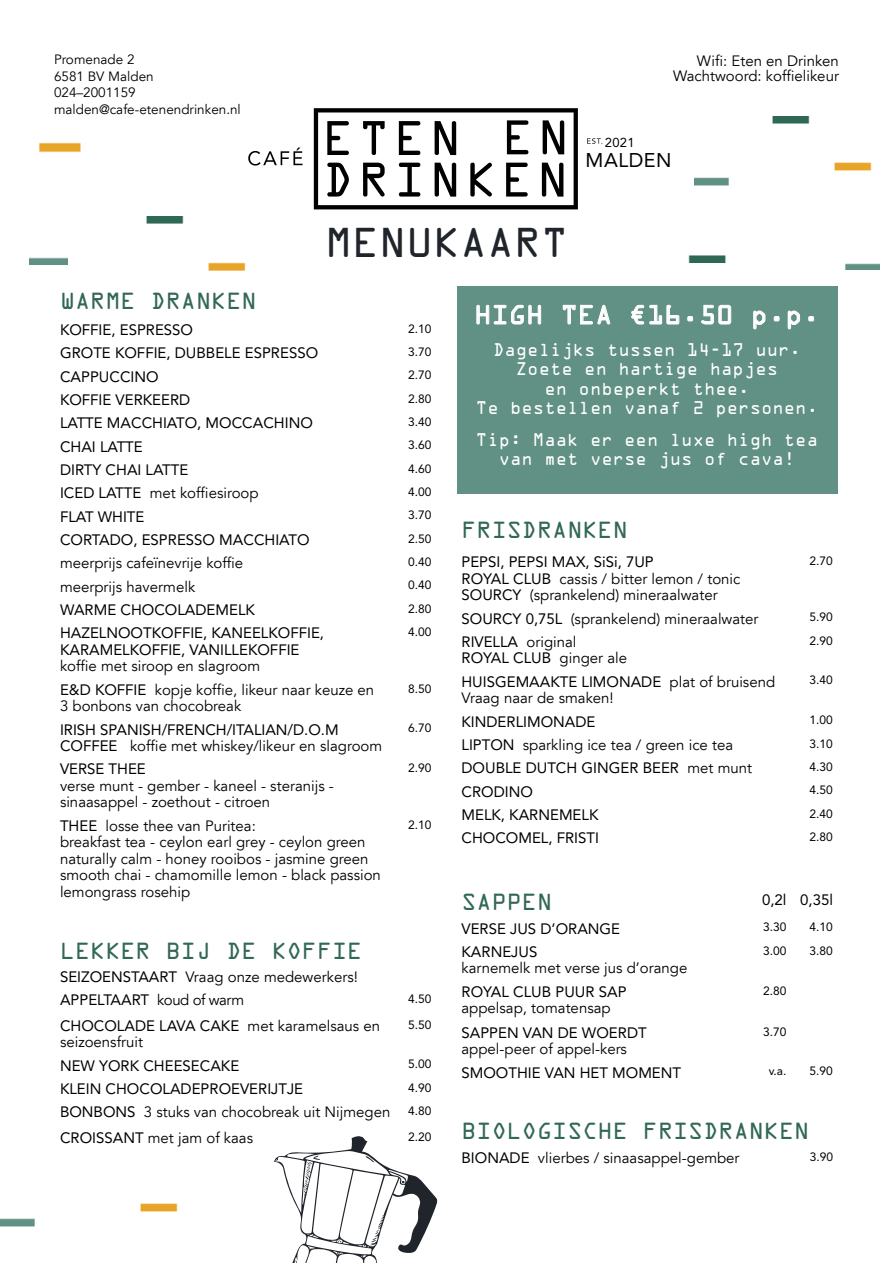
<style>
.page{position:relative;width:893px;height:1263px;background:#fff}
.page>*{position:absolute;margin:0;border:0;box-sizing:border-box;transform-origin:0 0}
.t1{font:37.5px "OCRA Std";color:#20242b}
.t2{font:24px "OCRA Std";color:#fff}
.t3{font:21px "OCRA Std";color:#326855}
.t4{font:19.8px "Avenir LT Std";letter-spacing:.025em;color:#000}
.t5{font:16.5px/19.5px "OCRA Std";color:#fff;text-align:center;scale:.96 1}
.t6{font:15px/16.5px "Avenir LT";color:#000}
.t7{font:15px/16.5px "Avenir LT Std";color:#000}
.t8{font:13.5px/16.5px "Avenir LT";color:#000}
.t9{font:12.9px "Avenir LT Std";color:#000}
.t10{font:12px "Avenir LT Std";color:#000}
.s1{font-family:"Avenir LT Std"}
.s2{font-family:"Avenir LT"}
</style>
<div class="page">
<svg style="left:314px;top:108px;width:264px;height:101px"></svg>
<svg style="left:248px;top:148px;width:55px;height:18px"></svg>
<svg style="left:587px;top:138px;width:15px;height:6px"></svg>
<img style="left:694px;top:116px;width:186px;height:153px">
<img style="left:30px;top:142px;width:51px;height:122px">
<img style="left:68px;top:217px;width:178px;height:54px">
<img style="left:688px;top:200px;width:56px;height:63px">
<img style="left:0;top:1203px;width:178px;height:24px">
<div style="left:457px;top:286px;width:380px;height:207px;background:#619184"></div>
<svg style="left:476px;top:305px;width:65px;height:20px"></svg>
<svg style="left:563px;top:305px;width:47px;height:20px"></svg>
<svg style="left:631px;top:305px;width:48px;height:20px"></svg>
<svg style="left:687px;top:316px;width:6px;height:6px"></svg>
<svg style="left:701px;top:305px;width:30px;height:20px"></svg>
<svg style="left:753px;top:310px;width:13px;height:20px"></svg>
<svg style="left:773px;top:316px;width:7px;height:6px"></svg>
<svg style="left:788px;top:310px;width:12px;height:20px"></svg>
<svg style="left:808px;top:316px;width:6px;height:6px"></svg>
<svg style="left:274px;top:1136px;width:164px;height:127px"></svg>
<p class="t8" style="left:54px;top:52px;width:188px">Promenade 2<br>6581 BV Malden<br>024–2001159 malden@cafe-etenendrinken.nl</p>
<p class="t6" style="left:673px;top:54px;width:167px;line-height:15px;text-align:right">Wifi: Eten en Drinken<br>Wachtwoord: koffielikeur</p>
<h3 class="t4" style="left:586px;top:149px;width:87px">MALDEN</h3>
<p class="t9" style="left:605px;top:135px;width:31px">2021</p>
<h1 class="t1" style="left:325px;top:226px;width:244px">MENUKAART</h1>
<h3 class="t3" style="left:60px;top:292px;width:198px">WARME DRANKEN</h3>
<p class="t7" style="left:60px;top:322px;width:135px">KOFFIE, ESPRESSO</p>
<p class="t10" style="left:408px;top:322px;width:25px">2.10</p>
<p class="t7" style="left:60px;top:345px;width:260px">GROTE KOFFIE, DUBBELE ESPRESSO</p>
<p class="t10" style="left:408px;top:345px;width:25px">3.70</p>
<p class="t7" style="left:60px;top:368px;width:100px">CAPPUCCINO</p>
<p class="t10" style="left:408px;top:368px;width:25px">2.70</p>
<p class="t7" style="left:60px;top:392px;width:132px">KOFFIE VERKEERD</p>
<p class="t10" style="left:408px;top:392px;width:25px">2.80</p>
<p class="t7" style="left:60px;top:415px;width:254px">LATTE MACCHIATO, MOCCACHINO</p>
<p class="t10" style="left:408px;top:415px;width:25px">3.40</p>
<p class="t7" style="left:60px;top:438px;width:84px">CHAI LATTE</p>
<p class="t10" style="left:408px;top:438px;width:25px">3.60</p>
<p class="t7" style="left:60px;top:462px;width:130px">DIRTY CHAI LATTE</p>
<p class="t10" style="left:408px;top:462px;width:25px">4.60</p>
<p class="t6" style="left:60px;top:485px;width:200px"><span class="s1">ICED LATTE</span> met koffiesiroop</p>
<p class="t10" style="left:408px;top:485px;width:25px">4.00</p>
<p class="t7" style="left:60px;top:508px;width:86px">FLAT WHITE</p>
<p class="t10" style="left:408px;top:508px;width:25px">3.70</p>
<p class="t7" style="left:60px;top:532px;width:251px">CORTADO, ESPRESSO MACCHIATO</p>
<p class="t10" style="left:408px;top:532px;width:25px">2.50</p>
<p class="t6" style="left:60px;top:555px;width:185px">meerprijs cafeïnevrije koffie</p>
<p class="t10" style="left:408px;top:555px;width:25px">0.40</p>
<p class="t6" style="left:60px;top:579px;width:137px">meerprijs havermelk</p>
<p class="t10" style="left:408px;top:578px;width:25px">0.40</p>
<p class="t7" style="left:60px;top:602px;width:196px">WARME CHOCOLADEMELK</p>
<p class="t10" style="left:408px;top:602px;width:25px">2.80</p>
<p class="t7" style="left:60px;top:625px;width:266px">HAZELNOOTKOFFIE, KANEELKOFFIE,<br>KARAMELKOFFIE, VANILLEKOFFIE</p>
<p class="t6" style="left:60px;top:658px;width:202px">koffie met siroop en slagroom</p>
<p class="t10" style="left:408px;top:625px;width:25px">4.00</p>
<p class="t6" style="left:60px;top:682px;width:316px"><span class="s1">E&amp;D KOFFIE</span> kopje koffie, likeur naar keuze en<br>3 bonbons van chocobreak</p>
<p class="t10" style="left:408px;top:681px;width:25px">8.50</p>
<p class="t7" style="left:60px;top:721px;width:280px">IRISH SPANISH/FRENCH/ITALIAN/D.O.M</p>
<p class="t6" style="left:60px;top:738px;width:324px"><span class="s1">COFFEE</span> koffie met whiskey/likeur en slagroom</p>
<p class="t10" style="left:408px;top:721px;width:25px">6.70</p>
<p class="t7" style="left:60px;top:761px;width:87px">VERSE THEE</p>
<p class="t6" style="left:60px;top:778px;width:275px">verse munt - gember - kaneel - steranijs - sinaasappel - zoethout - citroen</p>
<p class="t10" style="left:408px;top:761px;width:25px">2.90</p>
<p class="t6" style="left:60px;top:818px;width:322px"><span class="s1">THEE</span> losse thee van Puritea:<br>breakfast tea - ceylon earl grey - ceylon green naturally calm - honey rooibos - jasmine green smooth chai - chamomille lemon - black passion lemongrass rosehip</p>
<p class="t10" style="left:408px;top:817px;width:25px">2.10</p>
<h3 class="t3" style="left:60px;top:941px;width:304px">LEKKER BIJ DE KOFFIE</h3>
<p class="t6" style="left:60px;top:969px;width:299px"><span class="s1">SEIZOENSTAART</span> Vraag onze medewerkers!</p>
<p class="t7" style="left:60px;top:992px;width:186px">APPELTAART <span class="s2">koud of warm</span></p>
<p class="t10" style="left:408px;top:992px;width:25px">4.50</p>
<p class="t7" style="left:60px;top:1017px;width:322px">CHOCOLADE LAVA CAKE <span class="s2">met karamelsaus en</span></p>
<p class="t6" style="left:60px;top:1034px;width:85px">seizoensfruit</p>
<p class="t10" style="left:408px;top:1017px;width:25px">5.50</p>
<p class="t7" style="left:60px;top:1057px;width:181px">NEW YORK CHEESECAKE</p>
<p class="t10" style="left:408px;top:1057px;width:25px">5.00</p>
<p class="t7" style="left:60px;top:1081px;width:245px">KLEIN CHOCOLADEPROEVERIJTJE</p>
<p class="t10" style="left:408px;top:1080px;width:25px">4.90</p>
<p class="t6" style="left:60px;top:1100px;width:373px;line-height:25.5px"><span class="s1">BONBONS</span> 3 stuks van chocobreak uit Nijmegen <sup>4.80<br></sup><span class="s1">CROISSANT</span> met jam of kaas</p>
<p class="t10" style="left:408px;top:1129px;width:25px">2.20</p>
<h2 class="t2" style="left:474px;top:304px;width:347px">HIGH TEA €16.50 p.p.</h2>
<p class="t5" style="left:476px;top:341px;width:358px">Dagelijks tussen 14-17 uur.<br>Zoete en hartige hapjes<br>en onbeperkt thee.<br>Te bestellen vanaf 2 personen.</p>
<p class="t5" style="left:476px;top:431px;width:358px">Tip: Maak er een luxe high tea van met verse jus of cava!</p>
<h3 class="t3" style="left:461px;top:520px;width:168px">FRISDRANKEN</h3>
<p class="t7" style="left:461px;top:554px;width:194px">PEPSI, PEPSI MAX, SiSi, 7UP</p>
<p class="t6" style="left:461px;top:571px;width:280px"><span class="s1">ROYAL CLUB</span> cassis / bitter lemon / tonic<br><span class="s1">SOURCY</span> (sprankelend) mineraalwater</p>
<p class="t10" style="left:810px;top:554px;width:25px">2.70</p>
<p class="t6" style="left:461px;top:610px;width:299px"><span class="s1">SOURCY 0,75L</span> (sprankelend) mineraalwater</p>
<p class="t10" style="left:810px;top:610px;width:25px">5.90</p>
<p class="t6" style="left:461px;top:634px;width:116px"><span class="s1">RIVELLA</span> original</p>
<p class="t7" style="left:461px;top:650px;width:167px">ROYAL CLUB <span class="s2">ginger ale</span></p>
<p class="t10" style="left:810px;top:633px;width:25px">2.90</p>
<p class="t7" style="left:461px;top:673px;width:315px">HUISGEMAAKTE LIMONADE <span class="s2">plat of bruisend</span></p>
<p class="t6" style="left:461px;top:690px;width:154px">Vraag naar de smaken!</p>
<p class="t10" style="left:810px;top:673px;width:25px">3.40</p>
<p class="t7" style="left:461px;top:713px;width:135px">KINDERLIMONADE</p>
<p class="t10" style="left:810px;top:713px;width:25px">1.00</p>
<p class="t6" style="left:461px;top:737px;width:273px"><span class="s1">LIPTON</span> sparkling ice tea / green ice tea</p>
<p class="t10" style="left:810px;top:736px;width:25px">3.10</p>
<p class="t7" style="left:461px;top:760px;width:292px">DOUBLE DUTCH GINGER BEER <span class="s2">met munt</span></p>
<p class="t10" style="left:810px;top:760px;width:25px">4.30</p>
<p class="t7" style="left:461px;top:783px;width:73px">CRODINO</p>
<p class="t10" style="left:810px;top:783px;width:25px">4.50</p>
<p class="t7" style="left:461px;top:807px;width:138px">MELK, KARNEMELK</p>
<p class="t10" style="left:810px;top:806px;width:25px">2.40</p>
<p class="t7" style="left:461px;top:830px;width:139px">CHOCOMEL, FRISTI</p>
<p class="t10" style="left:810px;top:830px;width:25px">2.80</p>
<h3 class="t3" style="left:461px;top:893px;width:92px">SAPPEN</h3>
<p class="t7" style="left:762px;top:892px;width:72px">0,2l 0,35l</p>
<p class="t7" style="left:461px;top:920px;width:160px">VERSE JUS D’ORANGE</p>
<p class="t10" style="left:763px;top:920px;width:25px">3.30</p>
<p class="t10" style="left:810px;top:920px;width:25px">4.10</p>
<p class="t7" style="left:461px;top:944px;width:77px">KARNEJUS</p>
<p class="t6" style="left:461px;top:960px;width:227px">karnemelk met verse jus d’orange</p>
<p class="t10" style="left:763px;top:943px;width:25px">3.00</p>
<p class="t10" style="left:810px;top:943px;width:25px">3.80</p>
<p class="t7" style="left:461px;top:983px;width:167px">ROYAL CLUB PUUR SAP</p>
<p class="t6" style="left:461px;top:1000px;width:151px">appelsap, tomatensap</p>
<p class="t7" style="left:461px;top:1024px;width:187px">SAPPEN VAN DE WOERDT</p>
<p class="t6" style="left:461px;top:1041px;width:167px">appel-peer of appel-kers</p>
<p class="t10" style="left:763px;top:983px;width:25px">2.80</p>
<p class="t10" style="left:763px;top:1024px;width:25px">3.70</p>
<p class="t7" style="left:461px;top:1064px;width:221px">SMOOTHIE VAN HET MOMENT</p>
<p class="t10" style="left:769px;top:1064px;width:19px">v.a.</p>
<p class="t10" style="left:810px;top:1064px;width:25px">5.90</p>
<h3 class="t3" style="left:461px;top:1122px;width:349px">BIOLOGISCHE FRISDRANKEN</h3>
<p class="t6" style="left:461px;top:1150px;width:280px"><span class="s1">BIONADE</span> vlierbes / sinaasappel-gember</p>
<p class="t10" style="left:810px;top:1149px;width:25px">3.90</p>
</div>
